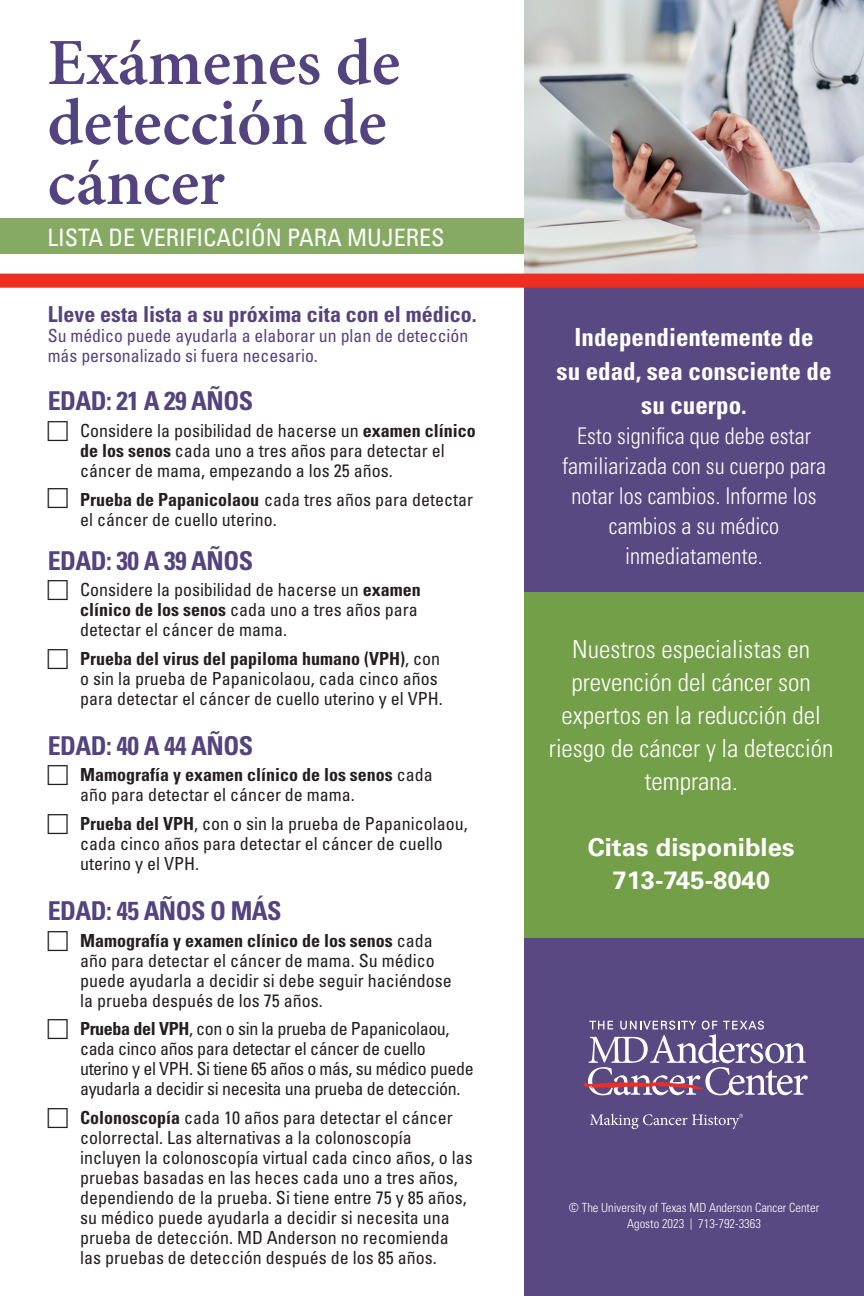
<style>
.page{position:relative;width:864px;height:1296px;background:#fff}
.page>*{position:absolute;margin:0;border:0;box-sizing:border-box;transform-origin:0 0}
.t1{font:600 66px/60px "Minion Pro";color:#53437f}
.t2{font:700 condensed 26px "Univers LT Std";letter-spacing:-.02em;color:#53437f}
.t3{font:300 condensed 25px/33px "Univers LT Std";color:#fff;text-align:center}
.t4{font:700 condensed 25px/34px "Univers LT Std";color:#fff;text-align:center}
.t5{font:700 25px "Univers LT Std";color:#fff}
.t6{font:condensed 24px "Univers LT Std";color:#fff}
.t7{font:300 condensed 23px/30px "Univers LT Std";color:#fff;text-align:center}
.t8{font:700 condensed 22px "Univers LT Std";color:#53437f}
.t9{font:condensed 18px/20px "Univers LT Std";color:#231f20}
.t10{font:condensed 18px/20px "Univers LT Std";letter-spacing:-.02em;color:#231f20}
.t11{font:condensed 18px/20px "Univers LT Std";color:#53437f}
.t12{font:700 condensed 18px/20px "Univers LT Std";color:#231f20}
.t13{font:300 condensed 12.6px "Univers LT Std";color:#fff}
.s1{font-weight:700}
.s2{font-weight:400}
.s3{font-size:11.4px}
</style>
<div class="page">
<div style="left:0;top:218px;width:649px;height:36px;background:#86aa63"></div>
<div style="left:525px;top:277px;width:339px;height:1019px;background:#594982"></div>
<img style="left:525px;top:0;width:339px;height:274px">
<div style="left:0;top:274px;width:864px;height:14px;background:#ee2e22"></div>
<svg style="left:584px;top:1021px;width:224px;height:74px"></svg>
<svg style="left:590px;top:1114px;width:153px;height:15px"></svg>
<div style="left:525px;top:592px;width:339px;height:346px;background:#739f48"></div>
<p class="t1" style="left:48px;top:36px;width:354px">Exámenes de detección de cáncer</p>
<p class="t6" style="left:48px;top:222px;width:399px">LISTA DE VERIFICACIÓN PARA MUJERES</p>
<p class="t8" style="left:48px;top:301px;width:430px">Lleve esta lista a su próxima cita con el médico.</p>
<p class="t11" style="left:48px;top:326px;width:422px">Su médico puede ayudarla a elaborar un plan de detección más personalizado si fuera necesario.</p>
<p class="t2" style="left:48px;top:385px;width:207px">EDAD: 21 A 29 AÑOS</p>
<p class="t9" style="left:80px;top:420px;width:397px">Considere la posibilidad de hacerse un <span class="s1">examen clínico de los senos</span> cada uno a tres años para detectar el cáncer de mama, empezando a los 25 años.</p>
<p class="t9" style="left:80px;top:489px;width:394px"><span class="s1">Prueba de Papanicolaou</span> cada tres años para detectar el cáncer de cuello uterino.</p>
<p class="t2" style="left:48px;top:544px;width:207px">EDAD: 30 A 39 AÑOS</p>
<p class="t9" style="left:80px;top:579px;width:342px">Considere la posibilidad de hacerse un <span class="s1">examen clínico de los senos</span> cada uno a tres años para detectar el cáncer de mama.</p>
<p class="t9" style="left:80px;top:648px;width:364px"><span class="s1">Prueba del virus del papiloma humano (VPH)</span>, con o sin la prueba de Papanicolaou, cada cinco años para detectar el cáncer de cuello uterino y el VPH.</p>
<p class="t2" style="left:48px;top:730px;width:207px">EDAD: 40 A 44 AÑOS</p>
<p class="t12" style="left:80px;top:765px;width:354px">Mamografía y examen clínico de los senos <span class="s2">cada año para detectar el cáncer de mama.</span></p>
<p class="t9" style="left:80px;top:813px;width:389px"><span class="s1">Prueba del VPH</span>, con o sin la prueba de Papanicolaou, cada cinco años para detectar el cáncer de cuello uterino y el VPH.</p>
<p class="t2" style="left:48px;top:895px;width:235px">EDAD: 45 AÑOS O MÁS</p>
<p class="t9" style="left:80px;top:930px;width:373px"><span class="s1">Mamografía y examen clínico de los senos</span> cada año para detectar el cáncer de mama. Su médico puede ayudarla a decidir si debe seguir haciéndose la prueba después de los 75 años.</p>
<p class="t10" style="left:80px;top:1018px;width:395px"><span class="s1">Prueba del VPH</span>, con o sin la prueba de Papanicolaou, cada cinco años para detectar el cáncer de cuello uterino y el VPH. Si tiene 65 años o más, su médico puede ayudarla a decidir si necesita una prueba de detección.</p>
<p class="t9" style="left:80px;top:1107px;width:394px"><span class="s1">Colonoscopía</span> cada 10 años para detectar el cáncer colorrectal. Las alternativas a la colonoscopía incluyen la colonoscopía virtual cada cinco años, o las pruebas basadas en las heces cada uno a tres años, dependiendo de la prueba. Si tiene entre 75 y 85 años, su médico puede ayudarla a decidir si necesita una prueba de detección. MD Anderson no recomienda las pruebas de detección después de los 85 años.</p>
<p class="t4" style="left:557px;top:320px;width:276px">Independientemente de<br>su edad, sea consciente de su cuerpo.</p>
<p class="t7" style="left:562px;top:421px;width:266px">Esto significa que debe estar familiarizada con su cuerpo para notar los cambios. Informe los cambios a su médico inmediatamente.</p>
<p class="t3" style="left:549px;top:633px;width:286px">Nuestros especialistas en prevención del cáncer son expertos en la reducción del riesgo de cáncer y la detección temprana.</p>
<p class="t5" style="left:588px;top:833px;width:208px">Citas disponibles</p>
<p class="t5" style="left:613px;top:866px;width:159px">713-745-8040</p>
<p class="t13" style="left:569px;top:1200px;width:252px">© The University of Texas MD Anderson Cancer Center</p>
<p class="t13" style="left:627px;top:1216px;width:135px">Agosto 2023 <span class="s3">|</span> 713-792-3363</p>
</div>
